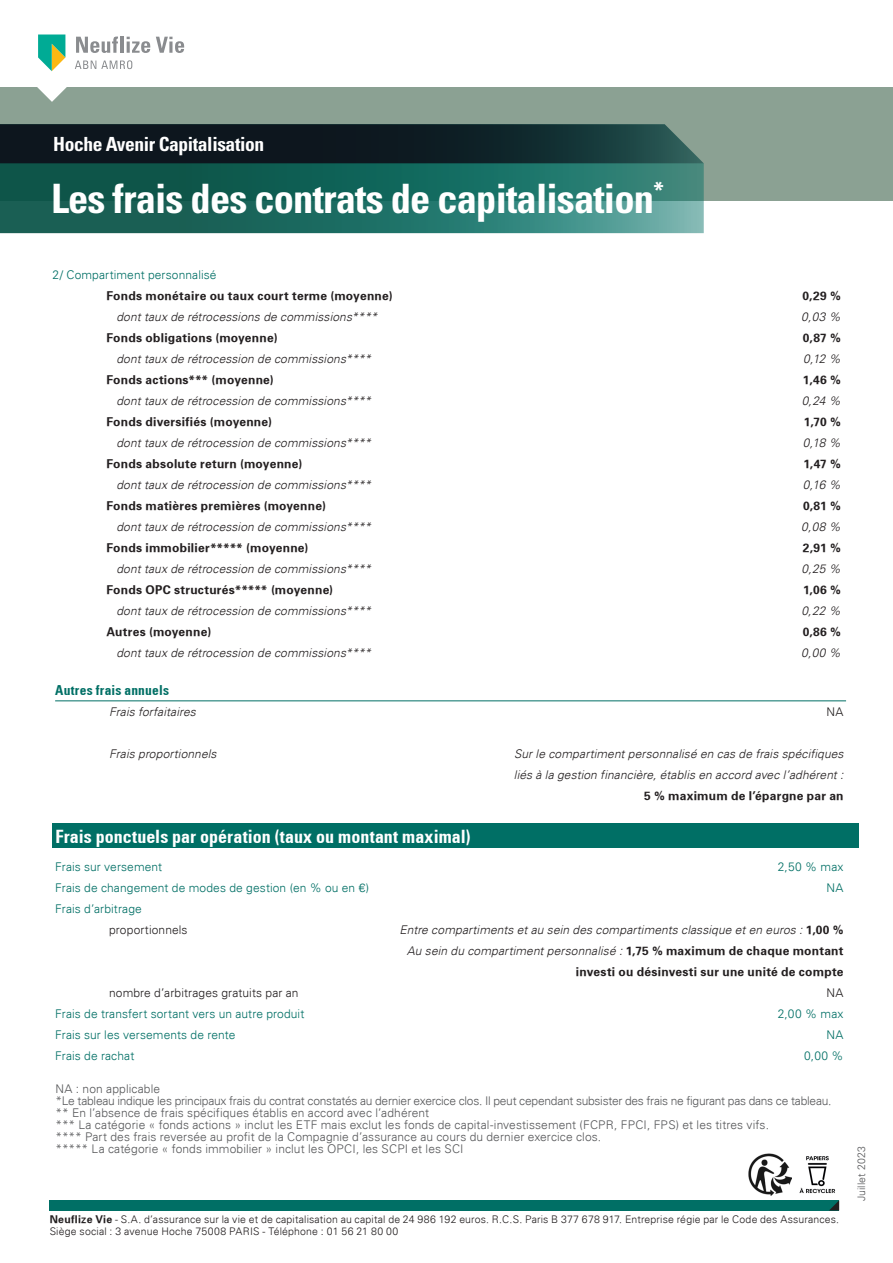
<style>
.page{position:relative;width:893px;height:1263px;background:#fff}
.page>*{position:absolute;margin:0;border:0;box-sizing:border-box;transform-origin:0 0}
.t1{font:700 condensed 40.5px "Univers LT Std";letter-spacing:-.02em;color:#fff}
.t2{font:700 condensed 19.5px "Univers LT Std";letter-spacing:-.02em;color:#fff}
.t3{font:700 condensed 18px "Univers";color:#fff}
.t4{font:700 condensed 13.5px "Univers";letter-spacing:.015em;color:#006f65}
.t5{font:italic 300 12px "Univers 45";letter-spacing:.01em;color:#231f20}
.t6{font:700 12px/21px "Univers";letter-spacing:.02em;color:#231f20}
.t7{font:300 12px "Univers 45";letter-spacing:.005em;color:#57585a}
.t8{font:300 12px "Univers 45";letter-spacing:.01em;color:#006f65}
.t9{font:300 12px "Univers 45";letter-spacing:-.02em;color:#57585a}
.t10{font:300 12px "Univers 45";letter-spacing:.01em;color:#231f20}
.t11{font:300 10.5px/12px "Univers 45";letter-spacing:.015em;color:#231f20}
.t12{font:300 10.5px "Univers 45";letter-spacing:.015em;color:#57585a}
.s1{font-family:"Univers 45";font-weight:300;font-style:italic}
.s2{font-family:"Univers";font-weight:700;font-style:normal}
.s3{font-family:"Univers";font-weight:700}
</style>
<div class="page">
<div style="left:50px;top:1200px;width:789px;height:10px;background:#006f65"></div>
<svg style="left:829px;top:1200px;width:10px;height:10px"></svg>
<hr style="left:55px;top:701px;width:791px;height:1px;background:#006f65">
<div style="left:52px;top:823px;width:807px;height:25px;background:#006f65"></div>
<div style="left:0;top:87px;width:893px;height:113px;background:#8ba193"></div>
<svg style="left:0;top:163px;width:704px;height:70px"></svg>
<svg style="left:0;top:124px;width:703px;height:39px"></svg>
<svg style="left:156px;top:37px;width:28px;height:16px"></svg>
<svg style="left:37px;top:35px;width:113px;height:67px"></svg>
<img style="left:799px;top:1156px;width:37px;height:38px">
<img style="left:748px;top:1153px;width:43px;height:43px">
<p class="t2" style="left:53px;top:132px;width:213px">Hoche Avenir Capitalisation</p>
<p class="t1" style="left:51px;top:174px;width:614px">Les frais des contrats de capitalisation<sup>*</sup></p>
<p class="t8" style="left:52px;top:268px;width:166px">2/ Compartiment personnalisé</p>
<p class="t6" style="left:106px;top:285px;width:288px">Fonds monétaire ou taux court terme (moyenne)</p>
<p class="t5" style="left:116px;top:310px;width:262px">dont taux de rétrocessions de commissions****</p>
<p class="t6" style="left:106px;top:327px;width:173px">Fonds obligations (moyenne)</p>
<p class="t5" style="left:116px;top:352px;width:256px">dont taux de rétrocession de commissions****</p>
<p class="t6" style="left:106px;top:369px;width:169px">Fonds actions*** (moyenne)</p>
<p class="t5" style="left:116px;top:394px;width:256px">dont taux de rétrocession de commissions****</p>
<p class="t6" style="left:106px;top:411px;width:167px">Fonds diversifiés (moyenne)</p>
<p class="t5" style="left:116px;top:436px;width:256px">dont taux de rétrocession de commissions****</p>
<p class="t6" style="left:106px;top:453px;width:197px">Fonds absolute return (moyenne)</p>
<p class="t5" style="left:116px;top:478px;width:256px">dont taux de rétrocession de commissions****</p>
<p class="t6" style="left:106px;top:495px;width:221px">Fonds matières premières (moyenne)</p>
<p class="t5" style="left:116px;top:520px;width:256px">dont taux de rétrocession de commissions****</p>
<p class="t6" style="left:106px;top:537px;width:204px">Fonds immobilier***** (moyenne)</p>
<p class="t5" style="left:116px;top:562px;width:256px">dont taux de rétrocession de commissions****</p>
<p class="t6" style="left:106px;top:579px;width:228px">Fonds OPC structurés***** (moyenne)</p>
<p class="t5" style="left:116px;top:604px;width:256px">dont taux de rétrocession de commissions****</p>
<p class="t6" style="left:106px;top:621px;width:106px">Autres (moyenne)</p>
<p class="t5" style="left:116px;top:646px;width:256px">dont taux de rétrocession de commissions****</p>
<p class="t4" style="left:55px;top:682px;width:115px">Autres frais annuels</p>
<p class="t5" style="left:109px;top:704px;width:88px">Frais forfaitaires</p>
<p class="t5" style="left:109px;top:746px;width:109px">Frais proportionnels</p>
<p class="t6" style="left:801px;top:285px;width:41px">0,29 %<br><span class="s1">0,03 %</span></p>
<p class="t6" style="left:803px;top:327px;width:39px">0,87 %</p>
<p class="t5" style="left:803px;top:352px;width:39px">0,12 %</p>
<p class="t6" style="left:803px;top:369px;width:39px">1,46 %</p>
<p class="t5" style="left:802px;top:394px;width:41px">0,24 %</p>
<p class="t6" style="left:804px;top:411px;width:38px">1,70 %</p>
<p class="t5" style="left:803px;top:436px;width:40px">0,18 %</p>
<p class="t6" style="left:803px;top:453px;width:39px">1,47 %</p>
<p class="t5" style="left:803px;top:478px;width:39px">0,16 %</p>
<p class="t6" style="left:803px;top:495px;width:39px">0,81 %</p>
<p class="t5" style="left:801px;top:520px;width:41px">0,08 %</p>
<p class="t6" style="left:801px;top:537px;width:41px">2,91 %<br><span class="s1">0,25 %</span></p>
<p class="t6" style="left:803px;top:579px;width:39px">1,06 %</p>
<p class="t5" style="left:801px;top:604px;width:41px">0,22 %</p>
<p class="t6" style="left:803px;top:621px;width:40px">0,86 %</p>
<p class="t5" style="left:801px;top:646px;width:41px">0,00 %</p>
<p class="t10" style="left:826px;top:704px;width:19px">NA</p>
<p class="t5" style="left:514px;top:746px;width:331px">Sur le compartiment personnalisé en cas de frais spécifiques</p>
<p class="t5" style="left:514px;top:767px;width:331px">liés à la gestion financière, établis en accord avec l’adhérent :</p>
<p class="t6" style="left:644px;top:785px;width:201px">5 % maximum de l’épargne par an</p>
<p class="t3" style="left:56px;top:825px;width:416px">Frais ponctuels par opération (taux ou montant maximal)</p>
<p class="t8" style="left:55px;top:859px;width:109px">Frais sur versement</p>
<p class="t8" style="left:55px;top:880px;width:315px">Frais de changement de modes de gestion (en % ou en €)</p>
<p class="t8" style="left:55px;top:901px;width:88px">Frais d’arbitrage</p>
<p class="t10" style="left:109px;top:922px;width:80px">proportionnels</p>
<p class="t8" style="left:778px;top:859px;width:67px">2,50 % max</p>
<p class="t8" style="left:826px;top:880px;width:19px">NA</p>
<p class="t5" style="left:399px;top:922px;width:446px">Entre compartiments et au sein des compartiments classique et en euros : <span class="s2">1,00 %</span></p>
<p class="t6" style="left:407px;top:940px;width:438px;text-align:right"><span class="s1">Au sein du compartiment personnalisé :</span> 1,75 % maximum de chaque montant investi ou désinvesti sur une unité de compte</p>
<p class="t10" style="left:826px;top:985px;width:19px">NA</p>
<p class="t8" style="left:778px;top:1006px;width:67px">2,00 % max</p>
<p class="t8" style="left:826px;top:1027px;width:19px">NA</p>
<p class="t8" style="left:804px;top:1048px;width:41px">0,00 %</p>
<p class="t10" style="left:109px;top:985px;width:191px">nombre d’arbitrages gratuits par an</p>
<p class="t8" style="left:55px;top:1006px;width:251px">Frais de transfert sortant vers un autre produit</p>
<p class="t8" style="left:55px;top:1027px;width:182px">Frais sur les versements de rente</p>
<p class="t8" style="left:55px;top:1048px;width:81px">Frais de rachat</p>
<p class="t7" style="left:56px;top:1082px;width:106px">NA : non applicable</p>
<p class="t9" style="left:56px;top:1094px;width:777px">*Le tableau indique les principaux frais du contrat constatés au dernier exercice clos. Il peut cependant subsister des frais ne figurant pas dans ce tableau.</p>
<p class="t7" style="left:56px;top:1106px;width:375px">** En l’absence de frais spécifiques établis en accord avec l’adhérent</p>
<p class="t7" style="left:56px;top:1118px;width:715px">*** La catégorie « fonds actions » inclut les ETF mais exclut les fonds de capital-investissement (FCPR, FPCI, FPS) et les titres vifs.</p>
<p class="t7" style="left:56px;top:1130px;width:547px">**** Part des frais reversée au profit de la Compagnie d’assurance au cours du dernier exercice clos.</p>
<p class="t7" style="left:56px;top:1142px;width:410px">***** La catégorie « fonds immobilier » inclut les OPCI, les SCPI et les SCI</p>
<p class="t11" style="left:50px;top:1213px;width:791px"><span class="s3">Neuflize Vie</span> - S.A. d’assurance sur la vie et de capitalisation au capital de 24 986 192 euros. R.C.S. Paris B 377 678 917. Entreprise régie par le Code des Assurances.<br>Siège social : 3 avenue Hoche 75008 PARIS - Téléphone : 01 56 21 80 00</p>
<p class="t12" style="left:855px;top:1201px;width:57px;rotate:-90deg">Juillet 2023</p>
</div>
